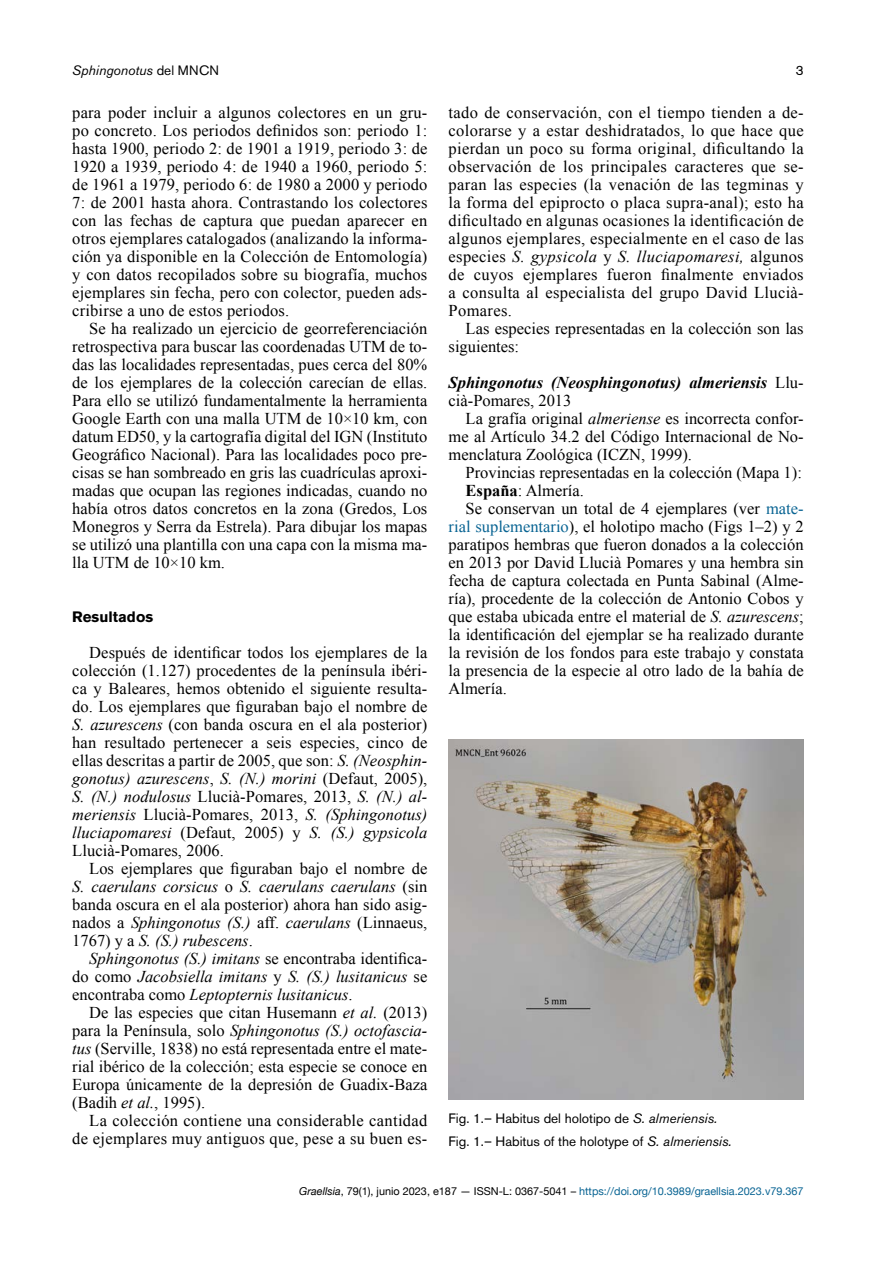
<style>
.page{position:relative;width:893px;height:1263px;background:#fff}
.page>*{position:absolute;margin:0;border:0;box-sizing:border-box;transform-origin:0 0}
.TEXTO_GRAL_ES{font:16.5px/18px "Times New Roman";color:#000;text-align:justify}
.TEXTO_GRAL_ES-2{font:italic 16.5px/18px "Times New Roman";color:#000;text-align:justify}
.TEXTO_GRAL_ES-3{font:16.5px/18px "Times New Roman";letter-spacing:.02em;color:#000;text-align:right}
.TEXTO_GRAL_ES-4{font:italic 700 16.5px/18px "Times New Roman";color:#000}
.LADILLO_01{font:700 15px "Akzidenz Grotesk BE";color:#000}
.PIE_FIGURA_TABLA{font:13.5px "Akzidenz Grotesk BE";color:#000}
.t1{font:italic 13.5px "Akzidenz Grotesk BE";color:#000}
.t2{font:10.8px "Helvetica Neue";color:#096493}
.s1{font-style:normal}
.s2{font-style:italic}
.s3{font-weight:400;font-style:normal}
.s4{font-weight:700}
.s5{color:#096493}
.s6{font-style:italic;color:#000}
.s7{color:#000}
</style>
<div class="page">
<img style="left:449px;top:739px;width:355px;height:360px">
<p class="t1" style="left:72px;top:62px;width:148px">Sphingonotus <span class="s1">del MNCN</span></p>
<p class="PIE_FIGURA_TABLA" style="left:796px;top:62px;width:9px">3</p>
<p class="TEXTO_GRAL_ES" style="left:72px;top:103px;width:357px">para poder incluir a algunos colectores en un gru&shy;po concreto. Los periodos definidos son: periodo 1: hasta 1900, periodo 2: de 1901 a 1919, periodo 3: de 1920 a 1939, periodo 4: de 1940 a 1960, periodo 5: de 1961 a 1979, periodo 6: de 1980 a 2000 y periodo 7: de 2001 hasta ahora. Contrastando los colectores con las fechas de captura que puedan aparecer en otros ejemplares catalogados (analizando la informa&shy;ción ya disponible en la Colección de Entomología) y con datos recopilados sobre su biografía, muchos ejemplares sin fecha, pero con colector, pueden ads&shy;cribirse a uno de estos periodos.</p>
<p class="TEXTO_GRAL_ES" style="left:72px;top:319px;width:357px;text-indent:17px">Se ha realizado un ejercicio de georreferenciación retrospectiva para buscar las coordenadas UTM de to&shy;das las localidades representadas, pues cerca del 80% de los ejemplares de la colección carecían de ellas.<br>Para ello se utilizó fundamentalmente la herramienta Google Earth con una malla UTM de 10×10 km, con datum ED50, y la cartografía digital del IGN (Instituto Geográfico Nacional). Para las localidades poco pre&shy;cisas se han sombreado en gris las cuadrículas aproxi&shy;madas que ocupan las regiones indicadas, cuando no había otros datos concretos en la zona (Gredos, Los Monegros y Serra da Estrela). Para dibujar los mapas se utilizó una plantilla con una capa con la misma ma&shy;lla UTM de 10×10 km.</p>
<p class="TEXTO_GRAL_ES" style="left:449px;top:103px;width:357px">tado de conservación, con el tiempo tienden a de&shy;colorarse y a estar deshidratados, lo que hace que pierdan un poco su forma original, dificultando la observación de los principales caracteres que se&shy;paran las especies (la venación de las tegminas y la forma del epiprocto o placa supra-anal); esto ha dificultado en algunas ocasiones la identificación de algunos ejemplares, especialmente en el caso de las especies <span class="s2">S. gypsicola</span> y <span class="s2">S. lluciapomaresi,</span> algunos de cuyos ejemplares fueron finalmente enviados a consulta al especialista del grupo David Llucià-Pomares.</p>
<p class="TEXTO_GRAL_ES" style="left:449px;top:319px;width:357px;text-indent:17px">Las especies representadas en la colección son las siguientes:</p>
<p class="TEXTO_GRAL_ES-4" style="left:449px;top:373px;width:357px">Sphingonotus (Neosphingonotus) almeriensis <span class="s3">Llu&shy;cià-Pomares, 2013</span></p>
<p class="TEXTO_GRAL_ES" style="left:449px;top:409px;width:357px;text-indent:17px">La grafía original <span class="s2">almeriense</span> es incorrecta confor&shy;me al Artículo 34.2 del Código Internacional de No&shy;menclatura Zoológica (ICZN, 1999).</p>
<p class="TEXTO_GRAL_ES" style="left:466px;top:463px;width:338px">Provincias representadas en la colección (Mapa 1):</p>
<p class="TEXTO_GRAL_ES" style="left:466px;top:481px;width:120px"><span class="s4">España</span>: Almería.</p>
<p class="TEXTO_GRAL_ES" style="left:449px;top:499px;width:357px;text-indent:17px">Se conservan un total de 4 ejemplares (ver <span class="s5">mate&shy;rial suplementario</span>), el holotipo macho (Figs 1–2) y 2 paratipos hembras que fueron donados a la colección en 2013 por David Llucià Pomares y una hembra sin fecha de captura colectada en Punta Sabinal (Alme&shy;ría), procedente de la colección de Antonio Cobos y que estaba ubicada entre el material de <span class="s2">S. azurescens</span>; la identificación del ejemplar se ha realizado durante la revisión de los fondos para este trabajo y constata la presencia de la especie al otro lado de la bahía de Almería.</p>
<p class="LADILLO_01" style="left:72px;top:608px;width:82px">Resultados</p>
<p class="TEXTO_GRAL_ES" style="left:72px;top:643px;width:357px;text-indent:17px">Después de identificar todos los ejemplares de la colección (1.127) procedentes de la península ibéri&shy;ca y Baleares, hemos obtenido el siguiente resulta&shy;do. Los ejemplares que figuraban bajo el nombre de <span class="s2">S. azurescens</span> (con banda oscura en el ala posterior) han resultado pertenecer a seis especies, cinco de ellas descritas a partir de 2005, que son: <span class="s2">S. (Neosphin&shy;gonotus) azurescens</span>, <span class="s2">S. (N.) morini</span> (Defaut, 2005), <span class="s2">S. (N.) nodulosus</span> Llucià-Pomares, 2013, <span class="s2">S. (N.) al&shy;meriensis</span> Llucià-Pomares, 2013, <span class="s2">S. (Sphingonotus) lluciapomaresi</span> (Defaut, 2005) y <span class="s2">S. (S.) gypsicola </span>Llucià-Pomares, 2006.</p>
<p class="TEXTO_GRAL_ES" style="left:72px;top:859px;width:357px;text-indent:17px">Los ejemplares que figuraban bajo el nombre de <span class="s2">S. caerulans corsicus</span> o <span class="s2">S. caerulans caerulans</span> (sin banda oscura en el ala posterior) ahora han sido asig&shy;nados a <span class="s2">Sphingonotus (S.)</span> aff. <span class="s2">caerulans</span> (Linnaeus, 1767) y a <span class="s2">S. (S.) rubescens</span>.</p>
<p class="TEXTO_GRAL_ES-2" style="left:72px;top:949px;width:357px;text-indent:17px">Sphingonotus (S.) imitans <span class="s1">se encontraba identifica&shy;do como</span> Jacobsiella imitans <span class="s1">y</span> S. (S.) lusitanicus <span class="s1">se encontraba como</span> Leptopternis lusitanicus<span class="s1">.</span></p>
<p class="TEXTO_GRAL_ES" style="left:72px;top:1003px;width:357px;text-indent:17px">De las especies que citan Husemann <span class="s2">et al.</span> (2013) para la Península, solo <span class="s2">Sphingonotus (S.) octofascia&shy;tus</span> (Serville, 1838) no está representada entre el mate&shy;rial ibérico de la colección; esta especie se conoce en Europa únicamente de la depresión de Guadix-Baza (Badih <span class="s2">et al.</span>, 1995).</p>
<p class="TEXTO_GRAL_ES-3" style="left:72px;top:1111px;width:357px">La colección contiene una considerable cantidad de ejemplares muy antiguos que, pese a su buen es-</p>
<p class="PIE_FIGURA_TABLA" style="left:449px;top:1110px;width:270px">Fig. 1.– Habitus del holotipo de <span class="s2">S. almeriensis.</span></p>
<p class="PIE_FIGURA_TABLA" style="left:449px;top:1133px;width:284px">Fig. 1.– Habitus of the holotype of <span class="s2">S. almeriensis.</span></p>
<p class="t2" style="left:299px;top:1183px;width:506px"><span class="s6">Graellsia</span><span class="s7">, 79(1), junio 2023, e187 — ISSN-L: 0367-5041 –</span> https://doi.org/10.3989/graellsia.2023.v79.367</p>
</div>
